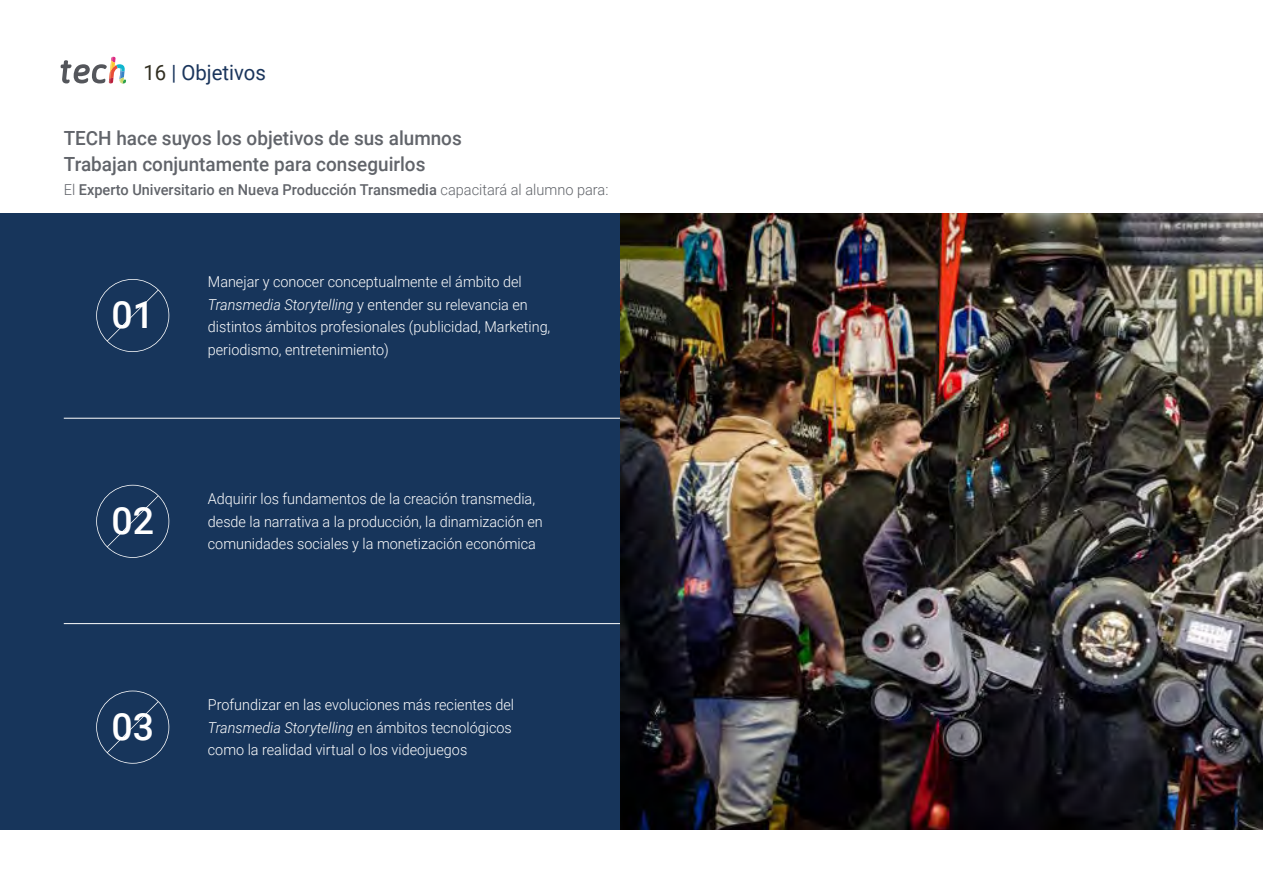
<style>
.page{position:relative;width:1263px;height:893px;background:#fff}
.page>*{position:absolute;margin:0;border:0;box-sizing:border-box;transform-origin:0 0}
.t1{font:500 37.5px "Roboto";color:#fff}
.t2{font:21px "Roboto";color:#1a355c}
.t3{font:500 19.5px/25.5px "Roboto";color:#61646a}
.t4{font:300 15px/22.5px "Roboto";color:#fff;scale:.96 1}
.t5{font:500 15px "Roboto";color:#61646a}
.s1{color:#312e20}
.s2{font-weight:300}
.s3{font-style:italic}
</style>
<div class="page">
<div style="left:0;top:213px;width:621px;height:616px;background:#17355b"></div>
<svg style="left:96px;top:279px;width:73px;height:73px"></svg>
<svg style="left:96px;top:691px;width:73px;height:73px"></svg>
<svg style="left:96px;top:485px;width:73px;height:73px"></svg>
<svg style="left:61px;top:57px;width:65px;height:27px"></svg>
<hr style="left:64px;top:418px;width:1199px;height:1px;background:#fff">
<hr style="left:64px;top:623px;width:1199px;height:1px;background:#fff">
<img style="left:621px;top:213px;width:642px;height:616px">
<h2 class="t2" style="left:144px;top:57px;width:124px"><span class="s1">16</span> | Objetivos</h2>
<h3 class="t3" style="left:64px;top:125px;width:400px">TECH hace suyos los objetivos de sus alumnos<br>Trabajan conjuntamente para conseguirlos</h3>
<p class="t5" style="left:64px;top:179px;width:546px"><span class="s2">El</span> Experto Universitario en Nueva Producción Transmedia <span class="s2">capacitará al alumno para:</span></p>
<h1 class="t1" style="left:111px;top:289px;width:44px">01</h1>
<h1 class="t1" style="left:111px;top:494px;width:44px">02</h1>
<p class="t4" style="left:208px;top:270px;width:358px">Manejar y conocer conceptualmente el ámbito del <span class="s3">Transmedia Storytelling</span> y entender su relevancia en distintos ámbitos profesionales (publicidad, Marketing, periodismo, entretenimiento)</p>
<p class="t4" style="left:208px;top:487px;width:350px">Adquirir los fundamentos de la creación transmedia, desde la narrativa a la producción, la dinamización en comunidades sociales y la monetización económica</p>
<h1 class="t1" style="left:111px;top:700px;width:44px">03</h1>
<p class="t4" style="left:208px;top:693px;width:321px">Profundizar en las evoluciones más recientes del<br><span class="s3">Transmedia Storytelling</span> en ámbitos tecnológicos como la realidad virtual o los videojuegos</p>
</div>
